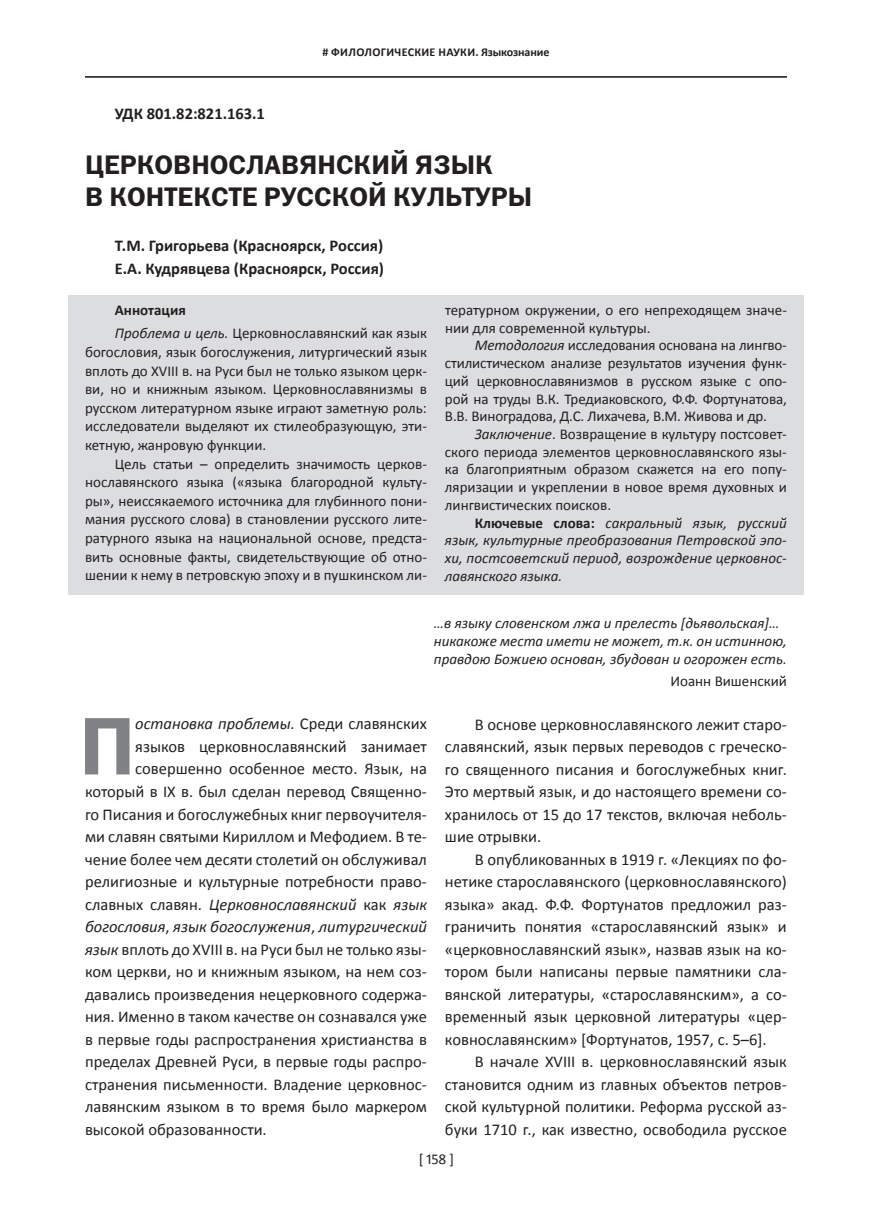
<style>
.page{position:relative;width:872px;height:1221px;background:#fff}
.page>*{position:absolute;margin:0;border:0;box-sizing:border-box;transform-origin:0 0}
.t1{font:82.05px "ez Franklin Goth Demi";color:#808285}
.t2{font:27px/32.4px "ez Franklin Goth Demi";color:#231f20}
.t3{font:16.5px/22.5px "Calibri";color:#231f20;text-align:justify}
.t4{font:italic 16.5px "Calibri";color:#231f20}
.t5{font:700 16.5px/22.5px "Calibri";color:#231f20}
.t6{font:15px/18.6px "Calibri";color:#231f20;text-align:justify}
.t7{font:italic 15px/17.7px "Calibri";color:#231f20;text-align:justify}
.t8{font:700 12px "Calibri";letter-spacing:.03em;color:#231f20}
.s1{font-weight:700}
.s2{font-style:italic}
.s3{font-weight:700;font-style:normal}
.s4{font-style:normal}
</style>
<div class="page">
<div style="left:68px;top:296px;width:736px;height:298px;background:#dcdddf"></div>
<hr style="left:85px;top:76px;width:702px;height:1px;background:#231f20">
<hr style="left:85px;top:77px;width:702px;height:1px;background:#231f20">
<p class="t8" style="left:322px;top:45px;width:228px"># ФИЛОЛОГИЧЕСКИЕ НАУКИ. Языкознание</p>
<p class="t5" style="left:115px;top:102px;width:152px">УДК 801.82:821.163.1</p>
<h2 class="t2" style="left:85px;top:148px;width:407px">церковнославянскИЙ язык<br>В контексте РУССКО</h2>
<h2 class="t2" style="left:368px;top:180px;width:165px">Й КУЛЬТУРы</h2>
<p class="t5" style="left:115px;top:234px;width:271px">Т.М. Григорьева (Красноярск, Россия)<br>Е.А. Кудрявцева (Красноярск, Россия)</p>
<p class="t6" style="left:115px;top:298px;width:314px;line-height:23.2px"><span class="s1">Аннотация<br></span><span class="s2">Проблема и цель.</span> Церковнославянский как язык</p>
<p class="t6" style="left:85px;top:342px;width:343px">богословия, язык богослужения, литургический язык вплоть до XVIII в. на Руси был не только языком церк&shy;ви, но и книжным языком. Церковнославянизмы в русском литературном языке играют заметную роль: исследователи выделяют их стилеобразующую, эти&shy;кетную, жанровую функции.</p>
<p class="t6" style="left:85px;top:454px;width:343px;text-indent:30px">Цель статьи – определить значимость церков&shy;нославянского языка («языка благородной культу&shy;ры», неиссякаемого источника для глубинного пони&shy;мания русского слова) в становлении русского лите&shy;ратурного языка на национальной основе, предста&shy;вить основные факты, свидетельствующие об отно&shy;шении к нему в петровскую эпоху и в пушкинском ли-</p>
<p class="t6" style="left:445px;top:301px;width:343px;line-height:17.7px">тературном окружении, о его непреходящем значе&shy;нии для современной культуры.</p>
<p class="t6" style="left:445px;top:336px;width:343px;line-height:17.7px;text-indent:30px"><span class="s2">Методология</span> исследования основана на лингво&shy;стилистическом анализе результатов изучения функ&shy;ций церковнославянизмов в русском языке с опо&shy;рой на труды В.К. Тредиаковского, Ф.Ф. Фортунатова, В.В. Виноградова, Д.С. Лихачева, В.М. Живова и др.</p>
<p class="t6" style="left:445px;top:425px;width:343px;line-height:17.7px;text-indent:30px"><span class="s2">Заключение</span>. Возвращение в культуру постсовет&shy;ского периода элементов церковнославянского язы&shy;ка благоприятным образом скажется на его попу&shy;ляризации и укреплении в новое время духовных и лингвистических поисков.</p>
<p class="t7" style="left:445px;top:513px;width:343px;text-indent:30px"><span class="s3">Ключевые слова:</span> сакральный язык, русский язык, культурные преобразования Петровской эпо&shy;хи, постсоветский период, возрождение церковнос&shy;лавянского языка.</p>
<p class="t7" style="left:434px;top:613px;width:354px;text-align:left">…в языку словенском лжа и прелесть [дьявольская]… никакоже места имети не может, т.к. он истинною, правдою Божиею основан, збудован и огорожен есть.</p>
<p class="t6" style="left:670px;top:672px;width:118px">Иоанн Вишенский</p>
<h1 class="t1" style="left:79px;top:699px;width:57px">П</h1>
<p class="t4" style="left:135px;top:712px;width:293px">остановка проблемы. <span class="s4">Среди славянских</span></p>
<p class="t3" style="left:135px;top:735px;width:293px">языков церковнославянский занимает</p>
<p class="t3" style="left:135px;top:757px;width:293px">совершенно особенное место. Язык, на</p>
<p class="t3" style="left:85px;top:780px;width:343px">который в IX в. был сделан перевод Священно-</p>
<p class="t3" style="left:85px;top:802px;width:343px">го Писания и богослужебных книг первоучителя-</p>
<p class="t3" style="left:85px;top:825px;width:343px">ми славян святыми Кириллом и Мефодием. В те-</p>
<p class="t3" style="left:85px;top:847px;width:343px">чение более чем десяти столетий он обслуживал</p>
<p class="t3" style="left:85px;top:870px;width:343px">религиозные и культурные потребности право-</p>
<p class="t4" style="left:85px;top:892px;width:343px"><span class="s4">славных славян.</span> Церковнославянский <span class="s4">как</span> язык</p>
<p class="t4" style="left:85px;top:915px;width:343px">богословия<span class="s4">,</span> язык богослужения<span class="s4">,</span> литургический</p>
<p class="t3" style="left:85px;top:937px;width:343px"><span class="s2">язык</span> вплоть до XVIII в. на Руси был не только язы-</p>
<p class="t3" style="left:85px;top:960px;width:343px">ком церкви, но и книжным языком, на нем соз-</p>
<p class="t3" style="left:85px;top:982px;width:343px">давались произведения нецерковного содержа-</p>
<p class="t3" style="left:85px;top:1005px;width:343px">ния. Именно в таком качестве он сознавался уже</p>
<p class="t3" style="left:85px;top:1027px;width:343px">в первые годы распространения христианства в</p>
<p class="t3" style="left:85px;top:1050px;width:343px">пределах Древней Руси, в первые годы распро-</p>
<p class="t3" style="left:85px;top:1072px;width:343px">странения письменности. Владение церковнос-</p>
<p class="t3" style="left:85px;top:1095px;width:343px">лавянским языком в то время было маркером</p>
<p class="t3" style="left:85px;top:1117px;width:183px">высокой образованности.</p>
<p class="t3" style="left:445px;top:712px;width:343px;text-indent:30px">В основе церковнославянского лежит старо&shy;славянский, язык первых переводов с греческо&shy;го священного писания и богослужебных книг.<br>Это мертвый язык, и до настоящего времени со&shy;хранилось от 15 до 17 текстов, включая неболь&shy;шие отрывки.</p>
<p class="t3" style="left:445px;top:847px;width:343px;text-indent:30px">В опубликованных в 1919 г. «Лекциях по фо&shy;нетике старославянского (церковнославянского) языка» акад. Ф.Ф. Фортунатов предложил раз&shy;граничить понятия «старославянский язык» и «церковнославянский язык», назвав язык на ко&shy;тором были написаны первые памятники сла&shy;вянской литературы, «старославянским», а со&shy;временный язык церковной литературы «цер&shy;ковнославянским» [Фортунатов, 1957, c. 5–6].</p>
<p class="t3" style="left:445px;top:1050px;width:343px;text-indent:30px">В начале XVIII в. церковнославянский язык становится одним из главных объектов петров&shy;ской культурной политики. Реформа русской аз&shy;буки 1710 г., как известно, освободила русское</p>
<p class="t6" style="left:419px;top:1149px;width:37px">[ 158 ]</p>
</div>
